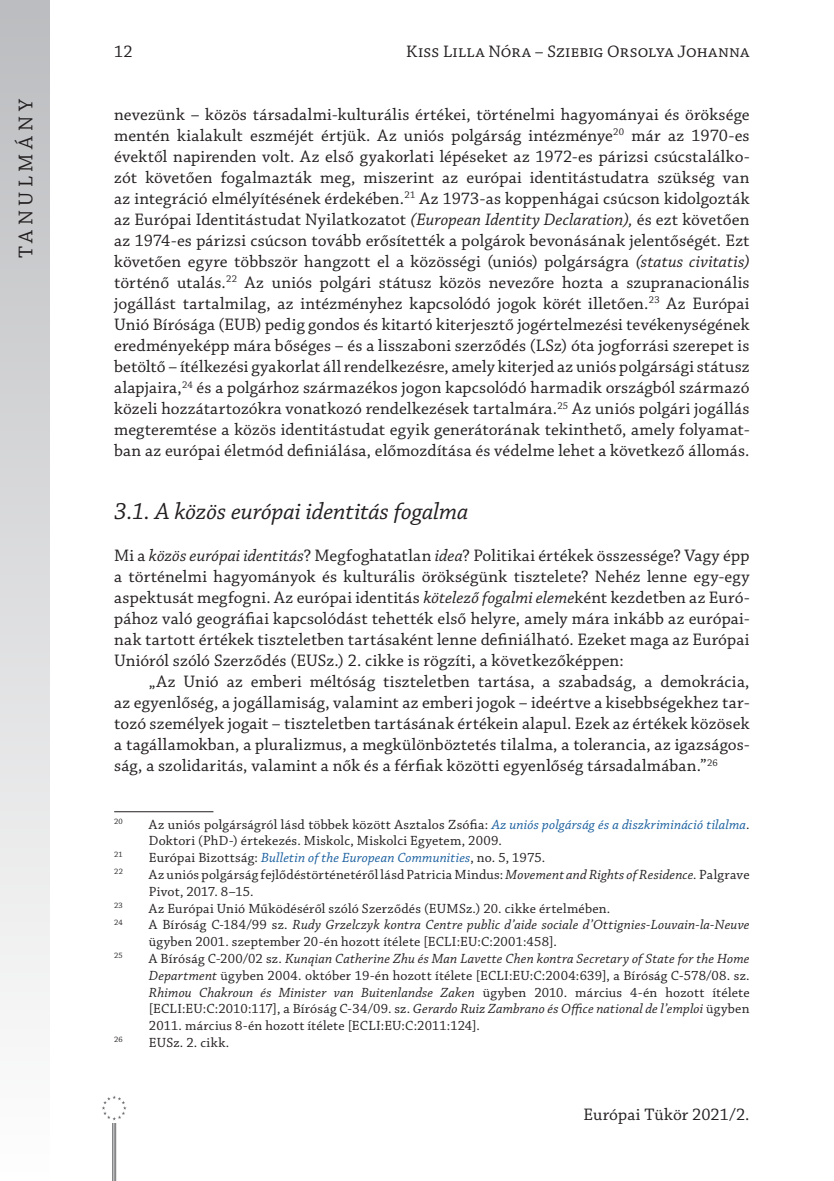
<style>
.page{position:relative;width:834px;height:1181px;background:#fff}
.page>*{position:absolute;margin:0;border:0;box-sizing:border-box;transform-origin:0 0}
.t1{font:italic 24.5px "Chaparral Pro";letter-spacing:-.005em;color:#231f20}
.t2{font:21px "Chaparral Pro";letter-spacing:.21em;color:#231f20}
._2__Body_1st_paragra{font:17.5px/21px "Chaparral Pro";letter-spacing:.01em;color:#231f20;text-align:justify}
._1__Body{font:17.5px/21px "Chaparral Pro";letter-spacing:.01em;color:#231f20;text-align:justify}
.Footnote_text{font:14px/16.8px "Chaparral Pro";letter-spacing:.015em;color:#231f20}
.Footnote_text-2{font:italic 14px "Chaparral Pro";letter-spacing:.01em;color:#175d9e}
.Footnote_text-3{font:8.22px "Chaparral Pro";letter-spacing:.015em;color:#231f20}
.s1{font-style:italic}
.s2{font-style:italic;color:#175d9e}
.s3{font-style:normal;color:#231f20}
</style>
<div class="page">
<div style="left:0;top:0;width:50px;height:1181px;background:linear-gradient(to bottom,#bbbcbf,#fefefe)"></div>
<hr style="left:112px;top:1107px;width:1px;height:74px;background:#6c6d70">
<hr style="left:114px;top:1107px;width:1px;height:74px;background:#6c6d70">
<hr style="left:115px;top:1107px;width:1px;height:74px;background:#6c6d70">
<div style="left:99px;top:1093px;width:30px;height:29px;background:#fff"></div>
<svg style="left:102px;top:1095px;width:24px;height:25px"></svg>
<hr style="left:114px;top:811px;width:99px;height:1px;background:#231f20">
<p class="_2__Body_1st_paragra" style="left:114px;top:42px;width:20px">12</p>
<p class="_2__Body_1st_paragra" style="left:406px;top:42px;width:345px">Kiss Lilla Nóra – Sziebig Orsolya Johanna</p>
<p class="t2" style="left:14px;top:258px;width:161px;rotate:-90deg">TANULMÁNY</p>
<p class="_2__Body_1st_paragra" style="left:114px;top:105px;width:636px">nevezünk – közös társadalmi-kulturális értékei, történelmi hagyományai és öröksége mentén kialakult eszméjét értjük. Az uniós polgárság intézménye<sup>20</sup> már az 1970-es évektől napirenden volt. Az első gyakorlati lépéseket az 1972-es párizsi csúcstalálko&shy;zót követően fogalmazták meg, miszerint az európai identitástudatra szükség van az integráció elmélyítésének érdekében.<sup>21</sup> Az 1973-as koppenhágai csúcson kidolgozták az Európai Identitástudat Nyilatkozatot <span class="s1">(European Identity Declaration),</span> és ezt követően az 1974-es párizsi csúcson tovább erősítették a polgárok bevonásának jelentőségét. Ezt követően egyre többször hangzott el a közösségi (uniós) polgárságra <span class="s1">(status civitatis) </span>történő utalás.<sup>22</sup> Az uniós polgári státusz közös nevezőre hozta a szupranacionális jogállást tartalmilag, az intézményhez kapcsolódó jogok körét illetően.<sup>23</sup> Az Európai Unió Bírósága (EUB) pedig gondos és kitartó kiterjesztő jogértelmezési tevékenységének eredményeképp mára bőséges – és a lisszaboni szerződés (LSz) óta jogforrási szerepet is betöltő – ítélkezési gyakorlat áll rendelkezésre, amely kiterjed az uniós polgársági státusz alapjaira,<sup>24</sup> és a polgárhoz származékos jogon kapcsolódó harmadik országból származó közeli hozzátartozókra vonatkozó rendelkezések tartalmára.<sup>25</sup> Az uniós polgári jogállás megteremtése a közös identitástudat egyik generátorának tekinthető, amely folyamat&shy;ban az európai életmód definiálása, előmozdítása és védelme lehet a következő állomás.</p>
<p class="t1" style="left:114px;top:498px;width:355px">3.1. A közös európai identitás fogalma</p>
<p class="_2__Body_1st_paragra" style="left:114px;top:546px;width:637px">Mi a <span class="s1">közös európai identitás</span>? Megfoghatatlan <span class="s1">idea</span>? Politikai értékek összessége? Vagy épp a történelmi hagyományok és kulturális örökségünk tisztelete? Nehéz lenne egy-egy aspektusát megfogni. Az európai identitás <span class="s1">kötelező fogalmi eleme</span>ként kezdetben az Euró&shy;pához való geográfiai kapcsolódást tehették első helyre, amely mára inkább az európai&shy;nak tartott értékek tiszteletben tartásaként lenne definiálható. Ezeket maga az Európai Unióról szóló Szerződés (EUSz.) 2. cikke is rögzíti, a következőképpen:</p>
<p class="_1__Body" style="left:114px;top:672px;width:636px;text-indent:35px">„Az Unió az emberi méltóság tiszteletben tartása, a szabadság, a demokrácia, az egyenlőség, a jogállamiság, valamint az emberi jogok – ideértve a kisebbségekhez tar&shy;tozó személyek jogait – tiszteletben tartásának értékein alapul. Ezek az értékek közösek a tagállamokban, a pluralizmus, a megkülönböztetés tilalma, a tolerancia, az igazságos&shy;ság, a szolidaritás, valamint a nők és a férfiak közötti egyenlőség társadalmában.”<sup>26</sup></p>
<p class="Footnote_text-3" style="left:114px;top:816px;width:10px">20</p>
<p class="Footnote_text" style="left:149px;top:816px;width:602px">Az uniós polgárságról lásd többek között Asztalos Zsófia: <span class="s2">Az uniós polgárság és a diszkrimináció tilalma</span>.<br>Doktori (PhD-) értekezés. Miskolc, Miskolci Egyetem, 2009.</p>
<p class="Footnote_text-3" style="left:114px;top:850px;width:10px">21</p>
<p class="Footnote_text-2" style="left:149px;top:850px;width:398px"><span class="s3">Európai Bizottság:</span> Bulletin of the European Communities<span class="s3">, no. 5, 1975.</span></p>
<p class="Footnote_text-3" style="left:114px;top:867px;width:10px">22</p>
<p class="Footnote_text" style="left:149px;top:866px;width:602px">Az uniós polgárság fejlődéstörténetéről lásd Patricia Mindus: <span class="s1">Movement and Rights of Residence.</span> Palgrave<br>Pivot, 2017. 8–15.</p>
<p class="Footnote_text-3" style="left:114px;top:900px;width:10px">23</p>
<p class="Footnote_text" style="left:149px;top:900px;width:463px">Az Európai Unió Működéséről szóló Szerződés (EUMSz.) 20. cikke értelmében.</p>
<p class="Footnote_text-3" style="left:114px;top:917px;width:10px">24</p>
<p class="Footnote_text" style="left:149px;top:917px;width:602px">A Bíróság C-184/99 sz. <span class="s1">Rudy Grzelczyk kontra Centre public d’aide sociale d’Ottignies-Louvain-la-Neuve </span>ügyben 2001. szeptember 20-én hozott ítélete [ECLI:EU:C:2001:458].</p>
<p class="Footnote_text-3" style="left:114px;top:951px;width:10px">25</p>
<p class="Footnote_text" style="left:149px;top:950px;width:602px;text-align:justify">A Bíróság C-200/02 sz. <span class="s1">Kunqian Catherine Zhu és Man Lavette Chen kontra Secretary of State for the Home Department</span> ügyben 2004. október 19-én hozott ítélete [ECLI:EU:C:2004:639], a Bíróság C-578/08. sz.<br><span class="s1">Rhimou Chakroun és Minister van Buitenlandse Zaken</span> ügyben 2010. március 4-én hozott ítélete [ECLI:EU:C:2010:117], a Bíróság C-34/09. sz. <span class="s1">Gerardo Ruiz Zambrano és Office national de l’emploi</span> ügyben 2011. március 8-én hozott ítélete [ECLI:EU:C:2011:124].</p>
<p class="Footnote_text-3" style="left:114px;top:1035px;width:10px">26</p>
<p class="Footnote_text" style="left:149px;top:1034px;width:82px">EUSz. 2. cikk.</p>
<p class="_2__Body_1st_paragra" style="left:583px;top:1105px;width:168px">Európai Tükör 2021/2.</p>
</div>
